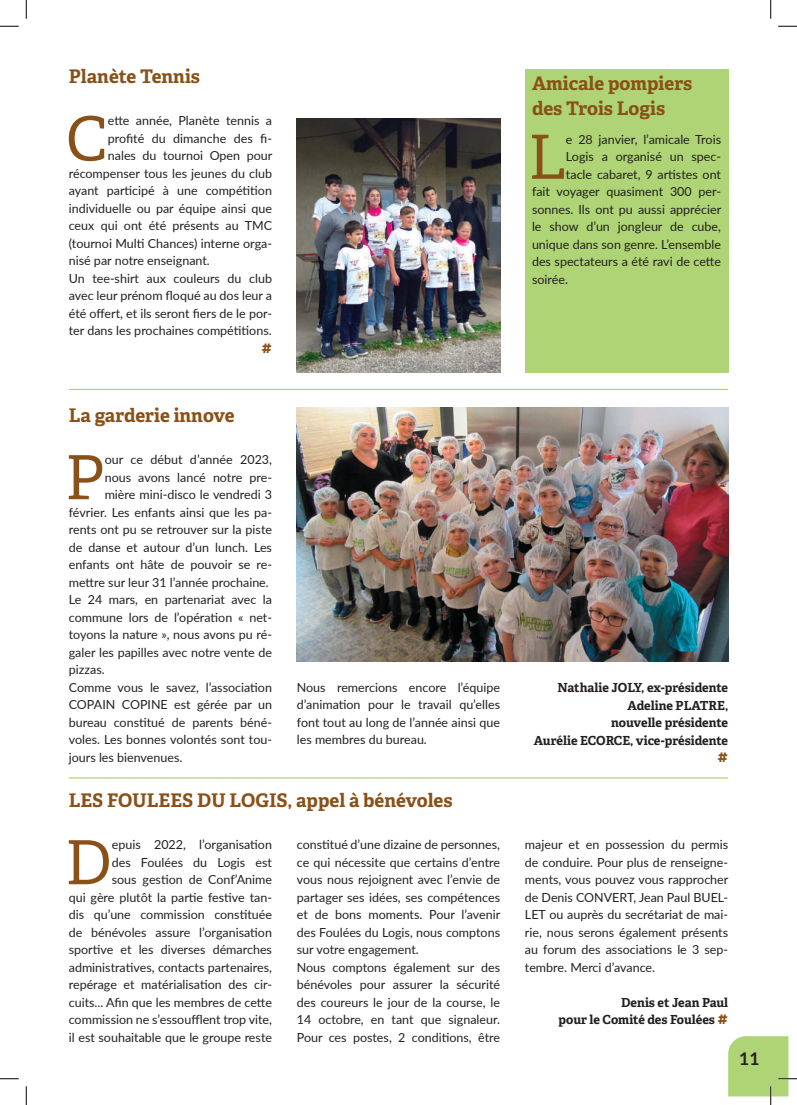
<style>
.page{position:relative;width:797px;height:1105px;background:#fff}
.page>*{position:absolute;margin:0;border:0;box-sizing:border-box;transform-origin:0 0}
.t1{font:60.88px "Adelle";color:#895018}
.t2{font:700 18.75px/25px "Adelle";color:#895018}
.t3{font:700 17.5px "Lato";color:#231f20}
.t4{font:700 17.5px "Adelle";color:#895018}
.t5{font:12.5px/17.5px "Lato";color:#231f20;text-align:justify}
.t6{font:700 12.5px/17.5px "Adelle";color:#231f20;text-align:right}
.s1{font-size:17.5px;color:#895018}
</style>
<div class="page">
<img style="left:297px;top:408px;width:431px;height:253px">
<img style="left:297px;top:118px;width:203px;height:254px">
<hr style="left:69px;top:389px;width:659px;height:1px;background:#aed475">
<hr style="left:69px;top:777px;width:659px;height:2px;background:#aed475">
<div style="left:525px;top:69px;width:203px;height:303px;background:#aed475"></div>
<svg style="left:0;top:25px;width:19px;height:2px"></svg>
<svg style="left:778px;top:25px;width:19px;height:2px"></svg>
<svg style="left:0;top:1078px;width:19px;height:1px"></svg>
<svg style="left:25px;top:0;width:2px;height:19px"></svg>
<svg style="left:25px;top:1086px;width:2px;height:19px"></svg>
<svg style="left:770px;top:0;width:1px;height:19px"></svg>
<svg style="left:728px;top:1036px;width:69px;height:69px"></svg>
<h2 class="t2" style="left:69px;top:63px;width:133px">Planète Tennis</h2>
<h1 class="t1" style="left:66px;top:94px;width:43px">C</h1>
<p class="t5" style="left:108px;top:112px;width:166px">ette année, Planète tennis a</p>
<p class="t5" style="left:108px;top:129px;width:166px">profité du dimanche des fi-</p>
<p class="t5" style="left:108px;top:147px;width:166px">nales du tournoi Open pour</p>
<p class="t5" style="left:69px;top:164px;width:205px">récompenser tous les jeunes du club</p>
<p class="t5" style="left:69px;top:182px;width:205px">ayant participé à une compétition</p>
<p class="t5" style="left:69px;top:199px;width:205px">individuelle ou par équipe ainsi que</p>
<p class="t5" style="left:69px;top:217px;width:205px">ceux qui ont été présents au TMC</p>
<p class="t5" style="left:69px;top:234px;width:205px">(tournoi Multi Chances) interne orga-</p>
<p class="t5" style="left:69px;top:252px;width:143px">nisé par notre enseignant.</p>
<p class="t5" style="left:69px;top:269px;width:205px">Un tee-shirt aux couleurs du club</p>
<p class="t5" style="left:69px;top:287px;width:205px">avec leur prénom floqué au dos leur a</p>
<p class="t5" style="left:69px;top:304px;width:205px">été offert, et ils seront fiers de le por-</p>
<p class="t5" style="left:69px;top:322px;width:204px">ter dans les prochaines compétitions.</p>
<h3 class="t4" style="left:261px;top:334px;width:12px">#</h3>
<h2 class="t2" style="left:532px;top:70px;width:162px">Amicale pompiers des Trois Logis</h2>
<h1 class="t1" style="left:528px;top:113px;width:39px">L</h1>
<p class="t5" style="left:566px;top:130px;width:157px">e 28 janvier, l’amicale Trois</p>
<p class="t5" style="left:566px;top:147px;width:157px">Logis a organisé un spec-</p>
<p class="t5" style="left:566px;top:165px;width:157px">tacle cabaret, 9 artistes ont</p>
<p class="t5" style="left:532px;top:182px;width:190px">fait voyager quasiment 300 per-</p>
<p class="t5" style="left:532px;top:200px;width:191px">sonnes. Ils ont pu aussi apprécier</p>
<p class="t5" style="left:532px;top:217px;width:190px">le show d’un jongleur de cube,</p>
<p class="t5" style="left:532px;top:235px;width:190px">unique dans son genre. L’ensemble</p>
<p class="t5" style="left:532px;top:252px;width:190px">des spectateurs a été ravi de cette</p>
<p class="t5" style="left:532px;top:270px;width:37px">soirée.</p>
<h2 class="t2" style="left:69px;top:402px;width:167px">La garderie innove</h2>
<h1 class="t1" style="left:65px;top:433px;width:41px">P</h1>
<p class="t5" style="left:105px;top:450px;width:169px">our ce début d’année 2023,</p>
<p class="t5" style="left:105px;top:468px;width:169px">nous avons lancé notre pre-</p>
<p class="t5" style="left:105px;top:485px;width:169px">mière mini-disco le vendredi 3</p>
<p class="t5" style="left:69px;top:503px;width:205px">février. Les enfants ainsi que les pa-</p>
<p class="t5" style="left:69px;top:520px;width:205px">rents ont pu se retrouver sur la piste</p>
<p class="t5" style="left:69px;top:538px;width:205px">de danse et autour d’un lunch. Les</p>
<p class="t5" style="left:69px;top:555px;width:205px">enfants ont hâte de pouvoir se re-</p>
<p class="t5" style="left:69px;top:573px;width:201px">mettre sur leur 31 l’année prochaine.</p>
<p class="t5" style="left:69px;top:590px;width:205px">Le 24 mars, en partenariat avec la</p>
<p class="t5" style="left:69px;top:608px;width:205px">commune lors de l’opération « net-</p>
<p class="t5" style="left:69px;top:625px;width:205px">toyons la nature », nous avons pu ré-</p>
<p class="t5" style="left:69px;top:643px;width:205px">galer les papilles avec notre vente de</p>
<p class="t5" style="left:69px;top:660px;width:37px">pizzas.</p>
<p class="t5" style="left:69px;top:678px;width:205px">Comme vous le savez, l’association</p>
<p class="t5" style="left:69px;top:695px;width:205px">COPAIN COPINE est gérée par un</p>
<p class="t5" style="left:69px;top:713px;width:205px">bureau constitué de parents béné-</p>
<p class="t5" style="left:69px;top:730px;width:205px">voles. Les bonnes volontés sont tou-</p>
<p class="t5" style="left:69px;top:748px;width:115px">jours les bienvenues.</p>
<p class="t5" style="left:297px;top:678px;width:205px">Nous remercions encore l’équipe d’animation pour le travail qu’elles font tout au long de l’année ainsi que les membres du bureau.</p>
<p class="t6" style="left:534px;top:678px;width:196px">Nathalie JOLY, ex-présidente<br>Adeline PLATRE,<br>nouvelle présidente<br>Aurélie ECORCE, vice-présidente</p>
<h3 class="t4" style="left:717px;top:743px;width:12px">#</h3>
<h2 class="t2" style="left:69px;top:787px;width:385px">LES FOULEES DU LOGIS, appel à bénévoles</h2>
<h1 class="t1" style="left:65px;top:818px;width:48px">D</h1>
<p class="t5" style="left:69px;top:835px;width:205px;text-align:right">epuis 2022, l’organisation<br>des Foulées du Logis est<br>sous gestion de Conf’Anime<br>qui gère plutôt la partie festive tan&shy;dis qu’une commission constituée de bénévoles assure l’organisation sportive et les diverses démarches administratives, contacts partenaires, repérage et matérialisation des cir&shy;cuits... Afin que les membres de cette commission ne s’essoufflent trop vite, il est souhaitable que le groupe reste</p>
<p class="t5" style="left:297px;top:835px;width:205px;text-align:left">constitué d’une dizaine de personnes, ce qui nécessite que certains d’entre vous nous rejoignent avec l’envie de partager ses idées, ses compétences et de bons moments. Pour l’avenir des Foulées du Logis, nous comptons sur votre engagement.<br>Nous comptons également sur des bénévoles pour assurer la sécurité des coureurs le jour de la course, le 14 octobre, en tant que signaleur.<br>Pour ces postes, 2 conditions, être</p>
<p class="t5" style="left:525px;top:835px;width:205px">majeur et en possession du permis de conduire. Pour plus de renseigne&shy;ments, vous pouvez vous rapprocher de Denis CONVERT, Jean Paul BUEL-LET ou auprès du secrétariat de mai&shy;rie, nous serons également présents au forum des associations le 3 sep&shy;tembre. Merci d’avance.</p>
<p class="t6" style="left:558px;top:993px;width:171px">Denis et Jean Paul<br>pour le Comité des Foulées <span class="s1">#</span></p>
<h3 class="t3" style="left:739px;top:1045px;width:22px">11</h3>
</div>
